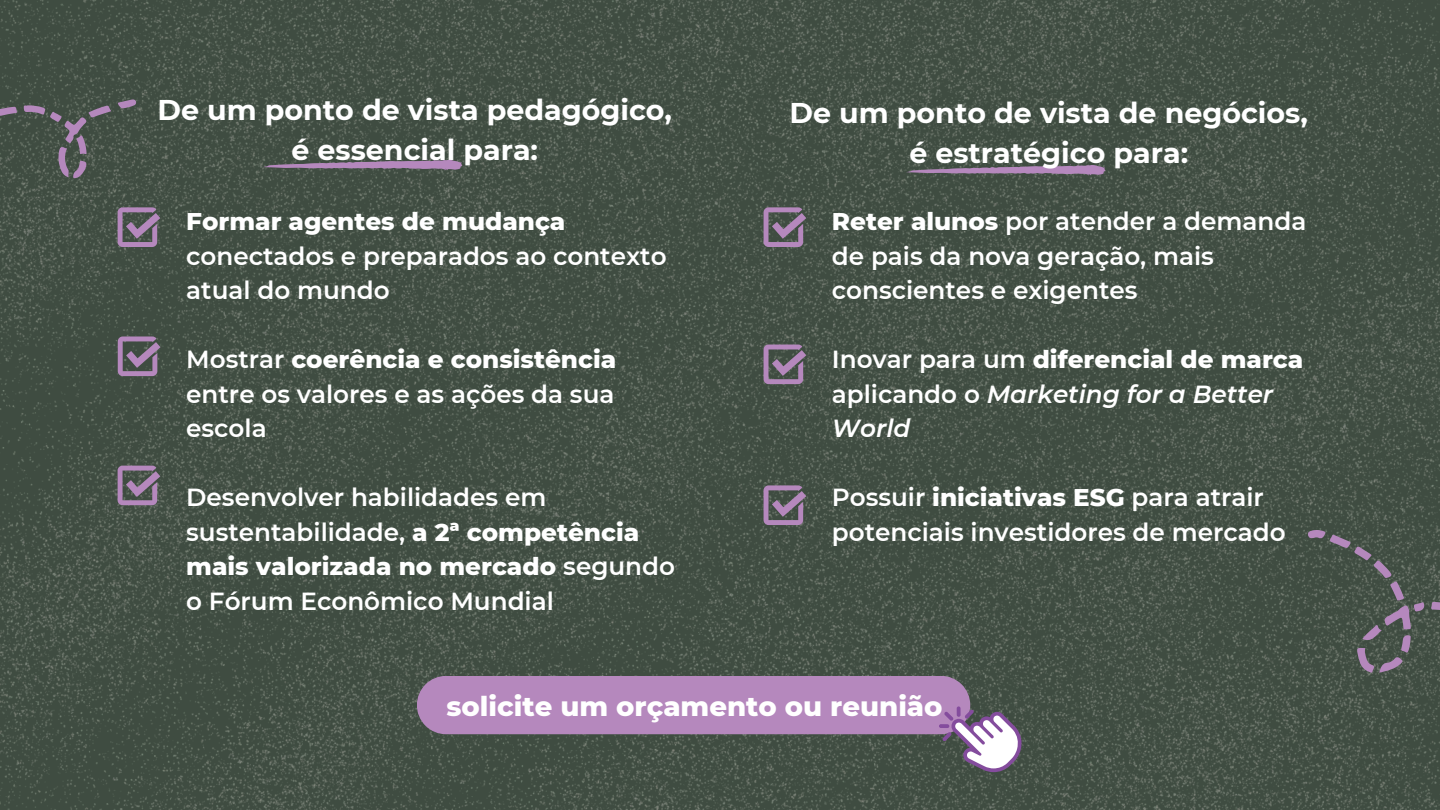
<style>
.page{position:relative;width:1440px;height:810px;background:#fff}
.page>*{position:absolute;margin:0;border:0;box-sizing:border-box;transform-origin:0 0}
.t1{font:700 28.5px/39.8px "Montserrat";color:#fff;text-align:center}
.t2{font:800 27.5px "Montserrat";color:#fff}
.t3{font:600 24.7px/34.5px "Montserrat";color:#fff}
.t4{font:italic 600 24.7px/34.5px "Montserrat";color:#fff}
.t5{font:800 24.7px "Montserrat";color:#fff}
.s1{font-weight:800}
.s2{font-style:normal}
.s3{font-weight:800;font-style:normal}
</style>
<div class="page">
<img style="left:0;top:0;width:1440px;height:810px">
<svg style="left:118px;top:207px;width:42px;height:40px;background:#7e6d83"></svg>
<svg style="left:118px;top:336px;width:42px;height:40px;background:#7c6b81"></svg>
<svg style="left:118px;top:466px;width:42px;height:39px;background:#7f6e84"></svg>
<svg style="left:764px;top:207px;width:42px;height:40px;background:#7d6d82"></svg>
<svg style="left:906px;top:164px;width:200px;height:11px;background:#806e85"></svg>
<svg style="left:764px;top:345px;width:42px;height:39px;background:#7e6d82"></svg>
<svg style="left:764px;top:485px;width:42px;height:40px;background:#7d6d82"></svg>
<svg style="left:263px;top:159px;width:199px;height:11px;background:#806e85"></svg>
<svg style="left:0;top:99px;width:137px;height:80px;background:#515753"></svg>
<svg style="left:1307px;top:527px;width:133px;height:149px;background:#505752"></svg>
<svg style="left:417px;top:676px;width:604px;height:96px;background:#88748d"></svg>
<p class="t1" style="left:158px;top:90px;width:516px">De um ponto de vista pedagógico, é essencial para:</p>
<p class="t5" style="left:186px;top:206px;width:381px">Formar agentes de mudança</p>
<p class="t3" style="left:186px;top:239px;width:482px">conectados e preparados ao contexto atual do mundo</p>
<p class="t3" style="left:186px;top:342px;width:432px;text-align:justify">Mostrar <span class="s1">coerência e consistência </span>entre os valores e as ações da sua escola</p>
<p class="t3" style="left:186px;top:480px;width:490px">Desenvolver habilidades em sustentabilidade, <span class="s1">a 2ª competência mais valorizada no mercado</span> segundo o Fórum Econômico Mundial</p>
<p class="t1" style="left:790px;top:93px;width:520px">De um ponto de vista de negócios, é estratégico para:</p>
<p class="t3" style="left:832px;top:204px;width:476px"><span class="s1">Reter alunos</span> por atender a demanda de pais da nova geração, mais conscientes e exigentes</p>
<p class="t4" style="left:832px;top:342px;width:473px"><span class="s2">Inovar para um</span> <span class="s3">diferencial de marca </span><span class="s2">aplicando o</span> Marketing for a Better<br>World</p>
<p class="t3" style="left:832px;top:480px;width:455px">Possuir <span class="s1">iniciativas ESG</span> para atrair potenciais investidores de mercado</p>
<p class="t2" style="left:447px;top:689px;width:498px">solicite um orçamento ou reunião</p>
</div>
